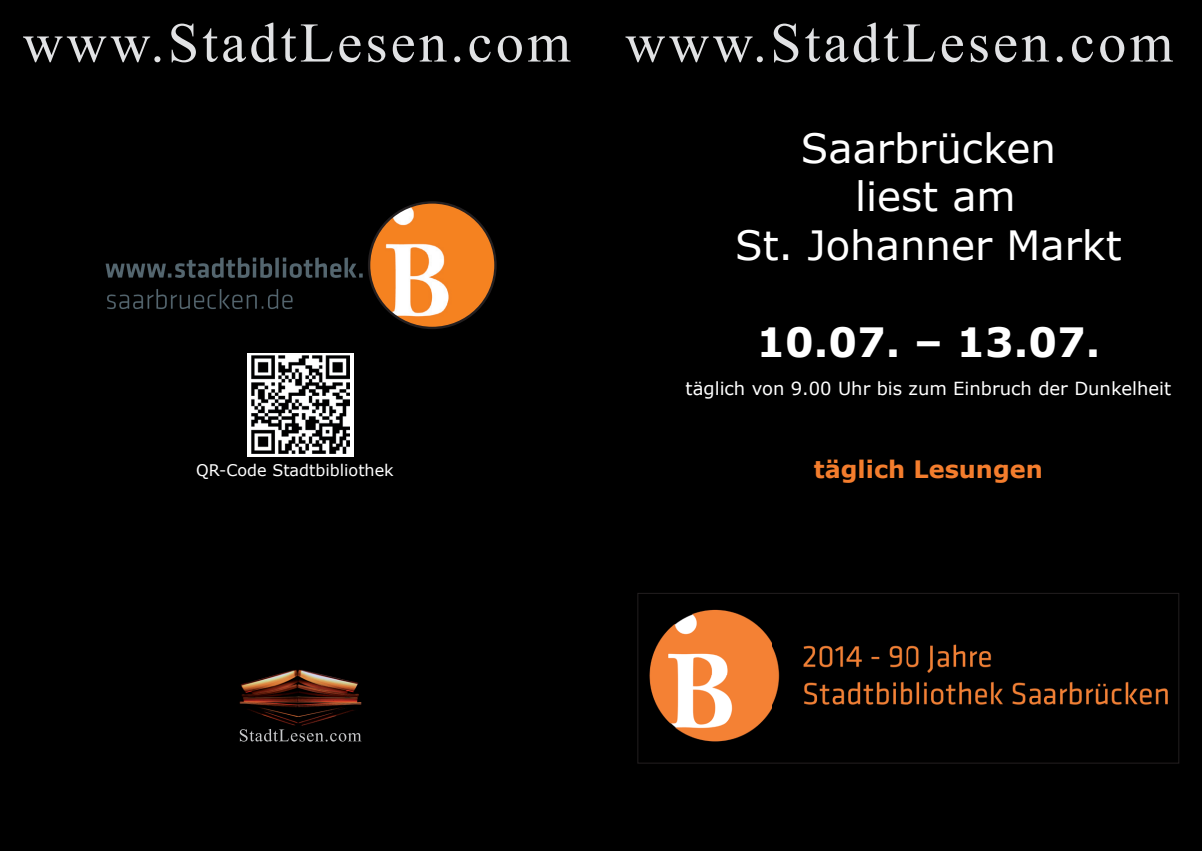
<style>
.page{position:relative;width:1202px;height:851px;background:#fff}
.page>*{position:absolute;margin:0;border:0;box-sizing:border-box;transform-origin:0 0}
.t1{font:56px "Times New Roman";letter-spacing:.06em;color:#e1e2e4}
.t2{font:40.4px/48.4px "Verdana";color:#fff;text-align:center}
.t3{font:700 40.4px "Verdana";color:#fff}
.t4{font:700 24px "Verdana";color:#f47d2d}
.t5{font:18px "Verdana";color:#fff}
.t6{font:16px "Verdana";color:#fff}
</style>
<div class="page">
<div style="left:0;top:0;width:1202px;height:850px;background:#000"></div>
<svg style="left:247px;top:353px;width:107px;height:103px;background:#ddd"></svg>
<img style="left:252px;top:356px;width:97px;height:97px">
<img style="left:239px;top:669px;width:123px;height:57px">
<svg style="left:240px;top:729px;width:121px;height:12px"></svg>
<img style="left:649px;top:609px;width:519px;height:133px">
<div style="left:637px;top:592px;width:542px;height:171px;border:1px solid #231f20"></div>
<img style="left:105px;top:204px;width:389px;height:121px">
<img style="left:369px;top:202px;width:126px;height:126px;border-radius:63px">
<h1 class="t1" style="left:23px;top:5px;width:550px">www.StadtLesen.com</h1>
<h1 class="t1" style="left:625px;top:5px;width:550px">www.StadtLesen.com</h1>
<h2 class="t2" style="left:735px;top:124px;width:388px">Saarbrücken<br>liest am<br>St. Johanner Markt</h2>
<h2 class="t3" style="left:756px;top:313px;width:345px">10.07. – 13.07.</h2>
<p class="t5" style="left:686px;top:376px;width:487px">täglich von 9.00 Uhr bis zum Einbruch der Dunkelheit</p>
<p class="t6" style="left:196px;top:459px;width:199px">QR-Code Stadtbibliothek</p>
<h3 class="t4" style="left:814px;top:452px;width:231px">täglich Lesungen</h3>
</div>
